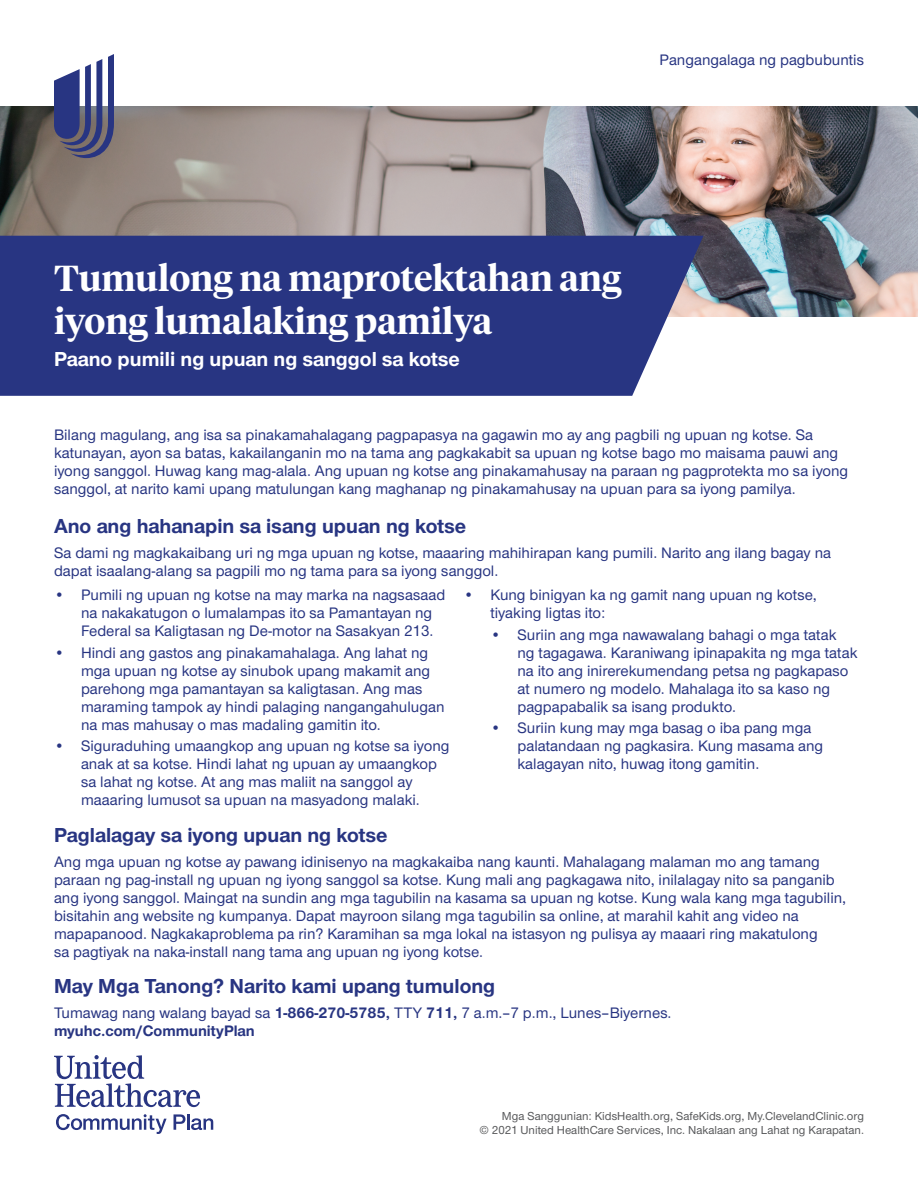
<style>
.page{position:relative;width:918px;height:1188px;background:#fff}
.page>*{position:absolute;margin:0;border:0;box-sizing:border-box;transform-origin:0 0}
.t1{font:600 36px/43.2px "UHC Serif Headline";color:#fff}
.Body_Copy{font:700 21px "UHC Sans";color:#283582}
.t2{font:700 21px "UHC Sans";color:#fff}
.Body_Copy-2{font:500 15.75px/18px "UHC Sans";color:#283582}
.Body_Copy-3{font:700 15.75px "UHC Sans";color:#283582}
.t3{font:500 12px/14.4px "UHC Sans";color:#57585a;text-align:right}
.s1{font-weight:700}
</style>
<div class="page">
<svg style="left:54px;top:1055px;width:146px;height:52px"></svg>
<svg style="left:56px;top:1114px;width:111px;height:20px"></svg>
<svg style="left:174px;top:1114px;width:11px;height:16px"></svg>
<hr style="left:187px;top:1114px;width:3px;height:16px;background:#283582">
<svg style="left:191px;top:1118px;width:22px;height:12px"></svg>
<img style="left:0;top:106px;width:918px;height:210px">
<div style="left:0;top:236px;width:704px;height:160px;background:#283582"></div>
<svg style="left:54px;top:54px;width:60px;height:104px"></svg>
<p class="Body_Copy-2" style="left:660px;top:50px;width:206px">Pangangalaga ng pagbubuntis</p>
<h1 class="t1" style="left:54px;top:255px;width:569px">Tumulong na maprotektahan ang iyong lumalaking pamilya</h1>
<h2 class="t2" style="left:54px;top:345px;width:407px">Paano pumili ng upuan ng sanggol sa kotse</h2>
<p class="Body_Copy-2" style="left:54px;top:425px;width:796px">Bilang magulang, ang isa sa pinakamahalagang pagpapasya na gagawin mo ay ang pagbili ng upuan ng kotse. Sa katunayan, ayon sa batas, kakailanganin mo na tama ang pagkakabit sa upuan ng kotse bago mo maisama pauwi ang iyong sanggol. Huwag kang mag-alala. Ang upuan ng kotse ang pinakamahusay na paraan ng pagprotekta mo sa iyong sanggol, at narito kami upang matulungan kang maghanap ng pinakamahusay na upuan para sa iyong pamilya.</p>
<p class="Body_Copy" style="left:54px;top:512px;width:414px">Ano ang hahanapin sa isang upuan ng kotse</p>
<p class="Body_Copy-2" style="left:54px;top:543px;width:779px">Sa dami ng magkakaibang uri ng mga upuan ng kotse, maaaring mahihirapan kang pumili. Narito ang ilang bagay na dapat isaalang-alang sa pagpili mo ng tama para sa iyong sanggol.</p>
<p class="Body_Copy-2" style="left:81px;top:585px;width:366px;text-indent:-27px">• Pumili ng upuan ng kotse na may marka na nagsasaad na nakakatugon o lumalampas ito sa Pamantayan ng<br>Federal sa Kaligtasan ng De-motor na Sasakyan 213.</p>
<p class="Body_Copy-2" style="left:81px;top:643px;width:365px;text-indent:-27px">• Hindi ang gastos ang pinakamahalaga. Ang lahat ng mga upuan ng kotse ay sinubok upang makamit ang parehong mga pamantayan sa kaligtasan. Ang mas maraming tampok ay hindi palaging nangangahulugan na mas mahusay o mas madaling gamitin ito.</p>
<p class="Body_Copy-2" style="left:81px;top:736px;width:370px;text-indent:-27px">• Siguraduhing umaangkop ang upuan ng kotse sa iyong anak at sa kotse. Hindi lahat ng upuan ay umaangkop sa lahat ng kotse. At ang mas maliit na sanggol ay maaaring lumusot sa upuan na masyadong malaki.</p>
<p class="Body_Copy-2" style="left:490px;top:585px;width:328px;text-indent:-27px">• Kung binigyan ka ng gamit nang upuan ng kotse, tiyaking ligtas ito:</p>
<p class="Body_Copy-2" style="left:518px;top:625px;width:342px;text-indent:-27px">• Suriin ang mga nawawalang bahagi o mga tatak ng tagagawa. Karaniwang ipinapakita ng mga tatak na ito ang inirerekumendang petsa ng pagkapaso at numero ng modelo. Mahalaga ito sa kaso ng pagpapabalik sa isang produkto.</p>
<p class="Body_Copy-2" style="left:518px;top:718px;width:307px;text-indent:-27px">• Suriin kung may mga basag o iba pang mga palatandaan ng pagkasira. Kung masama ang kalagayan nito, huwag itong gamitin.</p>
<p class="Body_Copy" style="left:54px;top:821px;width:335px">Paglalagay sa iyong upuan ng kotse</p>
<p class="Body_Copy-2" style="left:54px;top:852px;width:794px">Ang mga upuan ng kotse ay pawang idinisenyo na magkakaiba nang kaunti. Mahalagang malaman mo ang tamang paraan ng pag-install ng upuan ng iyong sanggol sa kotse. Kung mali ang pagkagawa nito, inilalagay nito sa panganib ang iyong sanggol. Maingat na sundin ang mga tagubilin na kasama sa upuan ng kotse. Kung wala kang mga tagubilin, bisitahin ang website ng kumpanya. Dapat mayroon silang mga tagubilin sa online, at marahil kahit ang video na mapapanood. Nagkakaproblema pa rin? Karamihan sa mga lokal na istasyon ng pulisya ay maaari ring makatulong<br>sa pagtiyak na naka-install nang tama ang upuan ng iyong kotse.</p>
<p class="Body_Copy" style="left:54px;top:972px;width:443px">May Mga Tanong? Narito kami upang tumulong</p>
<p class="Body_Copy-2" style="left:54px;top:1003px;width:619px">Tumawag nang walang bayad sa <span class="s1">1-866-270-5785,</span> TTY <span class="s1">711,</span> 7 a.m.–7 p.m., Lunes–Biyernes.</p>
<p class="Body_Copy-3" style="left:54px;top:1020px;width:202px">myuhc.com/CommunityPlan</p>
<p class="t3" style="left:480px;top:1108px;width:386px">Mga Sanggunian: KidsHealth.org, SafeKids.org, My.ClevelandClinic.org<br>© 2021 United HealthCare Services, Inc. Nakalaan ang Lahat ng Karapatan.</p>
</div>
